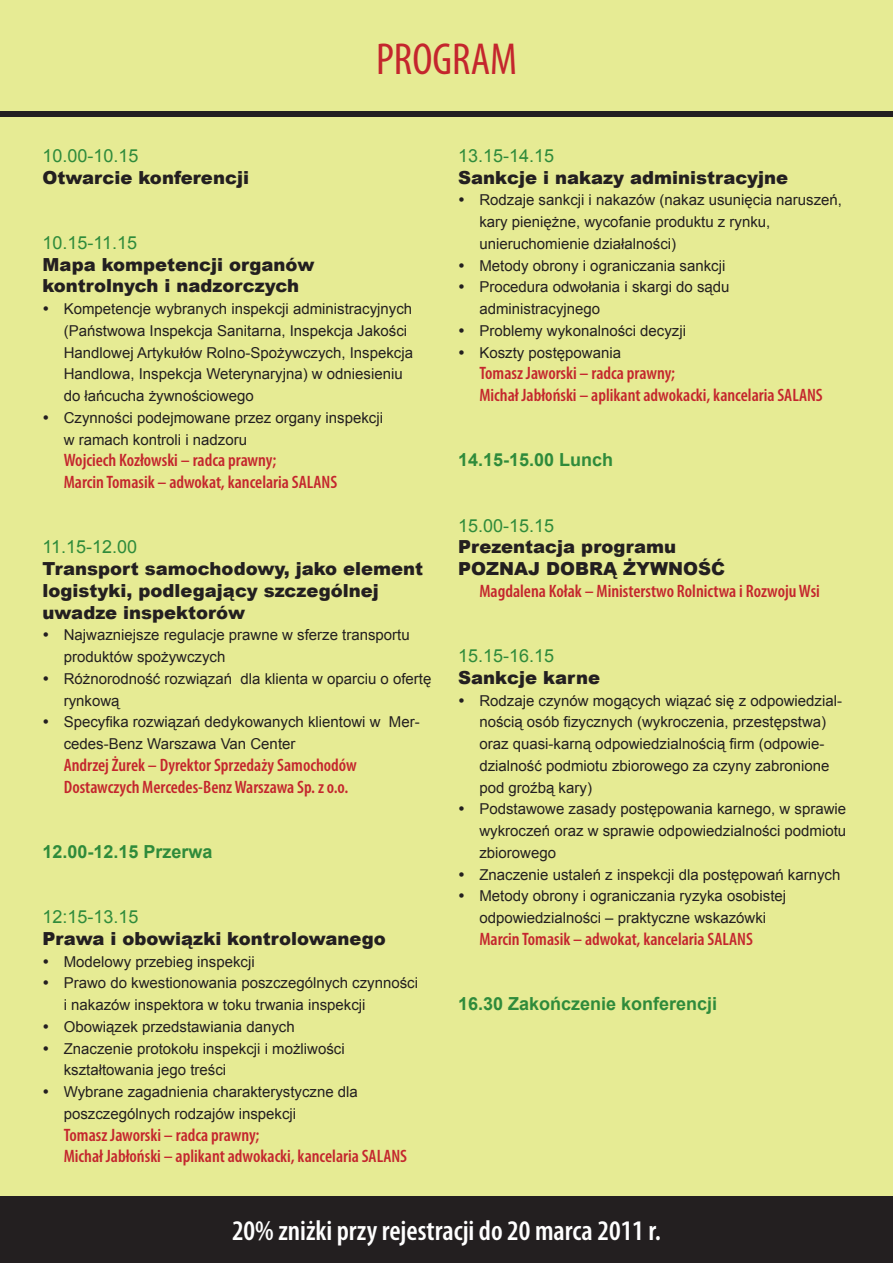
<style>
.page{position:relative;width:893px;height:1263px;background:#fff}
.page>*{position:absolute;margin:0;border:0;box-sizing:border-box;transform-origin:0 0}
.t1{font:condensed 45px "Myriad Pro";color:#c4262d}
.t2{font:600 condensed 28.5px "Myriad Pro";color:#fff}
.t3{font:600 condensed 18px/21.8px "Myriad Pro";color:#c4262d}
.t4{font:900 18px/21.8px "Arial";color:#231f20}
.t5{font:18px "Arial";color:#2f8b3b}
.t6{font:700 18px "Arial";color:#2f8b3b}
.t7{font:15px/21.8px "Arial";color:#231f20}
</style>
<div class="page">
<div style="left:0;top:0;width:893px;height:1198px;background:#e6eb94"></div>
<div style="left:0;top:112px;width:893px;height:5px;background:#231f20"></div>
<div style="left:0;top:1196px;width:893px;height:67px;background:#231f20"></div>
<h1 class="t1" style="left:376px;top:32px;width:142px">PROGRAM</h1>
<p class="t5" style="left:43px;top:144px;width:98px">10.00-10.15</p>
<p class="t4" style="left:43px;top:166px;width:208px">Otwarcie konferencji</p>
<p class="t5" style="left:43px;top:231px;width:96px">10.15-11.15</p>
<p class="t4" style="left:43px;top:253px;width:274px">Mapa kompetencji organów kontrolnych i nadzorczych</p>
<p class="t7" style="left:64px;top:298px;width:351px">Kompetencje wybranych inspekcji administracyjnych (Państwowa Inspekcja Sanitarna, Inspekcja Jakości Handlowej Artykułów Rolno-Spożywczych, Inspekcja Handlowa, Inspekcja Weterynaryjna) w odniesieniu do łańcucha żywnościowego<br>Czynności podejmowane przez organy inspekcji<br>w ramach kontroli i nadzoru</p>
<p class="t3" style="left:64px;top:450px;width:275px">Wojciech Kozłowski – radca prawny;<br>Marcin Tomasik – adwokat, kancelaria SALANS</p>
<p class="t5" style="left:43px;top:535px;width:96px">11.15-12.00</p>
<p class="t4" style="left:43px;top:557px;width:382px">Transport samochodowy, jako element logistyki, podlegający szczególnej uwadze inspektorów</p>
<p class="t7" style="left:64px;top:624px;width:369px">Najwazniejsze regulacje prawne w sferze transportu produktów spożywczych<br>Różnorodność rozwiązań dla klienta w oparciu o ofertę rynkową<br>Specyfika rozwiązań dedykowanych klientowi w Mer&shy;cedes-Benz Warszawa Van Center</p>
<p class="t3" style="left:64px;top:754px;width:295px">Andrzej Żurek – Dyrektor Sprzedaży Samochodów<br>Dostawczych Mercedes-Benz Warszawa Sp. z o.o.</p>
<p class="t6" style="left:43px;top:840px;width:172px">12.00-12.15 Przerwa</p>
<p class="t5" style="left:43px;top:905px;width:98px">12:15-13.15</p>
<p class="t4" style="left:43px;top:927px;width:345px">Prawa i obowiązki kontrolowanego</p>
<p class="t7" style="left:64px;top:951px;width:356px">Modelowy przebieg inspekcji<br>Prawo do kwestionowania poszczególnych czynności i nakazów inspektora w toku trwania inspekcji Obowiązek przedstawiania danych<br>Znaczenie protokołu inspekcji i możliwości kształtowania jego treści<br>Wybrane zagadnienia charakterystyczne dla poszczególnych rodzajów inspekcji</p>
<p class="t3" style="left:64px;top:1124px;width:345px">Tomasz Jaworski – radca prawny;<br>Michał Jabłoński – aplikant adwokacki, kancelaria SALANS</p>
<p class="t5" style="left:458px;top:144px;width:98px">13.15-14.15</p>
<p class="t4" style="left:458px;top:166px;width:332px">Sankcje i nakazy administracyjne</p>
<p class="t7" style="left:479px;top:189px;width:364px">Rodzaje sankcji i nakazów (nakaz usunięcia naruszeń, kary pieniężne, wycofanie produktu z rynku, unieruchomienie działalności)<br>Metody obrony i ograniczania sankcji<br>Procedura odwołania i skargi do sądu administracyjnego<br>Problemy wykonalności decyzji<br>Koszty postępowania</p>
<p class="t3" style="left:479px;top:363px;width:345px">Tomasz Jaworski – radca prawny;<br>Michał Jabłoński – aplikant adwokacki, kancelaria SALANS</p>
<p class="t6" style="left:458px;top:448px;width:157px">14.15-15.00 Lunch</p>
<p class="t5" style="left:458px;top:513px;width:98px">15.00-15.15</p>
<p class="t4" style="left:458px;top:535px;width:268px">Prezentacja programu<br>POZNAJ DOBRĄ ŻYWNOŚĆ</p>
<p class="t3" style="left:479px;top:580px;width:342px">Magdalena Kołak – Ministerstwo Rolnictwa i Rozwoju Wsi</p>
<p class="t5" style="left:458px;top:644px;width:98px">15.15-16.15</p>
<p class="t4" style="left:458px;top:666px;width:143px">Sankcje karne</p>
<p class="t7" style="left:479px;top:690px;width:368px">Rodzaje czynów mogących wiązać się z odpowiedzial&shy;nością osób fizycznych (wykroczenia, przestępstwa) oraz quasi-karną odpowiedzialnością firm (odpowie&shy;dzialność podmiotu zbiorowego za czyny zabronione pod groźbą kary)<br>Podstawowe zasady postępowania karnego, w sprawie wykroczeń oraz w sprawie odpowiedzialności podmiotu zbiorowego<br>Znaczenie ustaleń z inspekcji dla postępowań karnych Metody obrony i ograniczania ryzyka osobistej odpowiedzialności – praktyczne wskazówki</p>
<p class="t3" style="left:479px;top:928px;width:275px">Marcin Tomasik – adwokat, kancelaria SALANS</p>
<p class="t6" style="left:458px;top:992px;width:261px">16.30 Zakończenie konferencji</p>
<h2 class="t2" style="left:232px;top:1215px;width:430px">20% zniżki przy rejestracji do 20 marca 2011 r.</h2>
</div>
